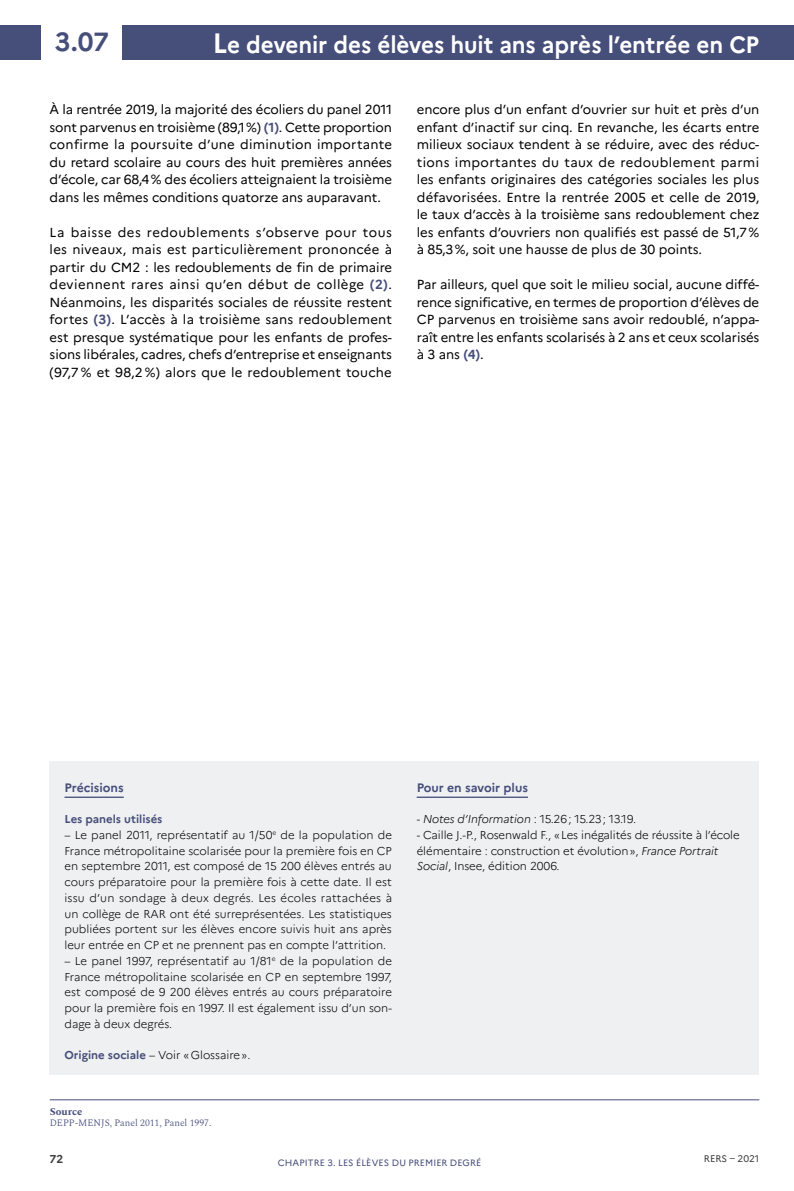
<style>
.page{position:relative;width:794px;height:1191px;background:#fff}
.page>*{position:absolute;margin:0;border:0;box-sizing:border-box;transform-origin:0 0}
.N__page_fiche{font:700 26.25px "Marianne";color:#464e7a}
.Titre_fiche{font:700 23.62px "Marianne";letter-spacing:-.005em;color:#fff;scale:.95 1}
.texte_courant{font:13.12px/17.5px "Marianne";letter-spacing:-.005em;color:#000;text-align:justify}
.titre_Pour_en_savoir{font:700 12.25px "Marianne";color:#464e7a}
.titre_Précisions{font:700 12.25px "Marianne";color:#464e7a}
.txt_Précisions{font:300 11.38px/15.8px "Marianne";letter-spacing:-.005em;color:#000;text-align:justify}
.txt_Précisions-2{font:300 11.38px "Marianne";letter-spacing:-.025em;color:#000}
.txt_Précisions-3{font:700 11.38px "Marianne";color:#464e7a}
.t1{font:700 11.38px "Marianne";color:#3c3c3b}
.titre_Source{font:700 10.5px "Spectral";color:#464e7a}
.txt_sources{font:300 9.62px "Spectral";color:#464e7a}
.t2{font:9.62px "Marianne";letter-spacing:-.005em;color:#3c3c3b}
.t3{font:9.1px "Marianne";letter-spacing:.01em;color:#464e7a}
.s1{font-size:28px}
.s2{font-weight:700;color:#464e7a}
.s3{font-style:italic}
</style>
<div class="page">
<div style="left:0;top:25px;width:794px;height:35px;background:#464e7a"></div>
<div style="left:42px;top:19px;width:80px;height:44px;background:#fff"></div>
<hr style="left:50px;top:1099px;width:709px;height:1px;background:#464e7a">
<div style="left:50px;top:761px;width:709px;height:313px;background:#eef0f2"></div>
<hr style="left:64px;top:796px;width:60px;height:2px;background:#464e7a">
<hr style="left:417px;top:796px;width:111px;height:2px;background:#464e7a">
<p class="N__page_fiche" style="left:55px;top:26px;width:55px">3.07</p>
<p class="Titre_fiche" style="left:213px;top:30px;width:576px"><span class="s1">L</span>e devenir des élèves huit ans après l’entrée en CP</p>
<p class="texte_courant" style="left:50px;top:101px;width:344px">À la rentrée 2019, la majorité des écoliers du panel 2011 sont parvenus en troisième (89,1%) <span class="s2">(1)</span>. Cette proportion confirme la poursuite d’une diminution importante du retard scolaire au cours des huit premières années d’école, car 68,4% des écoliers atteignaient la troisième dans les mêmes conditions quatorze ans auparavant.</p>
<p class="texte_courant" style="left:50px;top:223px;width:344px">La baisse des redoublements s’observe pour tous les niveaux, mais est particulièrement prononcée à partir du CM 2 : les redoublements de fin de primaire deviennent rares ainsi qu’en début de collège <span class="s2">(2)</span>.<br>Néanmoins, les disparités sociales de réussite restent fortes <span class="s2">(3)</span>. L’accès à la troisième sans redoublement est presque systématique pour les enfants de profes&shy;sions libérales, cadres, chefs d’entreprise et enseignants (97,7 % et 98,2 %) alors que le redoublement touche</p>
<p class="texte_courant" style="left:417px;top:101px;width:344px">encore plus d’un enfant d’ouvrier sur huit et près d’un enfant d’inactif sur cinq. En revanche, les écarts entre milieux sociaux tendent à se réduire, avec des réduc&shy;tions importantes du taux de redoublement parmi les enfants originaires des catégories sociales les plus défavorisées. Entre la rentrée 2005 et celle de 2019, le taux d’accès à la troisième sans redoublement chez les enfants d’ouvriers non qualifiés est passé de 51,7% à 85,3%, soit une hausse de plus de 30 points.</p>
<p class="texte_courant" style="left:417px;top:276px;width:344px">Par ailleurs, quel que soit le milieu social, aucune diffé&shy;rence significative, en termes de proportion d’élèves de CP parvenus en troisième sans avoir redoublé, n’appa&shy;raît entre les enfants scolarisés à 2 ans et ceux scolarisés à 3 ans <span class="s2">(4)</span>.</p>
<p class="titre_Précisions" style="left:64px;top:780px;width:61px">Précisions</p>
<p class="txt_Précisions-3" style="left:64px;top:812px;width:99px">Les panels utilisés</p>
<p class="txt_Précisions" style="left:64px;top:827px;width:329px">– Le panel 2011, représentatif au 1/50<sup>e</sup> de la population de France métropolitaine scolarisée pour la première fois en CP en septembre 2011, est composé de 15 200 élèves entrés au cours préparatoire pour la première fois à cette date. Il est issu d’un sondage à deux degrés. Les écoles rattachées à un collège de RAR ont été surreprésentées. Les statistiques publiées portent sur les élèves encore suivis huit ans après leur entrée en CP et ne prennent pas en compte l’attrition.</p>
<p class="txt_Précisions" style="left:64px;top:953px;width:329px">– Le panel 1997, représentatif au 1/81<sup>e</sup> de la population de France métropolitaine scolarisée en CP en septembre 1997, est composé de 9 200 élèves entrés au cours préparatoire pour la première fois en 1997. Il est également issu d’un son&shy;dage à deux degrés.</p>
<p class="txt_Précisions" style="left:64px;top:1047px;width:187px"><span class="s2">Origine sociale</span> – Voir «Glossaire».</p>
<p class="titre_Source" style="left:50px;top:1103px;width:34px">Source</p>
<p class="txt_sources" style="left:50px;top:1116px;width:163px">DEPP-MENJS, Panel 2011, Panel 1997.</p>
<p class="titre_Pour_en_savoir" style="left:417px;top:780px;width:113px">Pour en savoir plus</p>
<p class="txt_Précisions-2" style="left:417px;top:812px;width:221px">- <span class="s3">Notes d’Information</span> : 15.26; 15.23; 13.19.</p>
<p class="txt_Précisions" style="left:417px;top:827px;width:324px;text-align:left">- Caille J.-P., Rosenwald F., «Les inégalités de réussite à l’école élémentaire : construction et évolution», <span class="s3">France Portrait<br>Social</span>, Insee, édition 2006.</p>
<p class="t1" style="left:50px;top:1152px;width:15px">72</p>
<p class="t3" style="left:278px;top:1157px;width:137px">CHAPITRE 3. Les élèves du pre</p>
<p class="t3" style="left:425px;top:1157px;width:14px">mier</p>
<p class="t3" style="left:450px;top:1157px;width:33px">degré</p>
<p class="t2" style="left:704px;top:1153px;width:57px">RERS – 2021</p>
</div>
